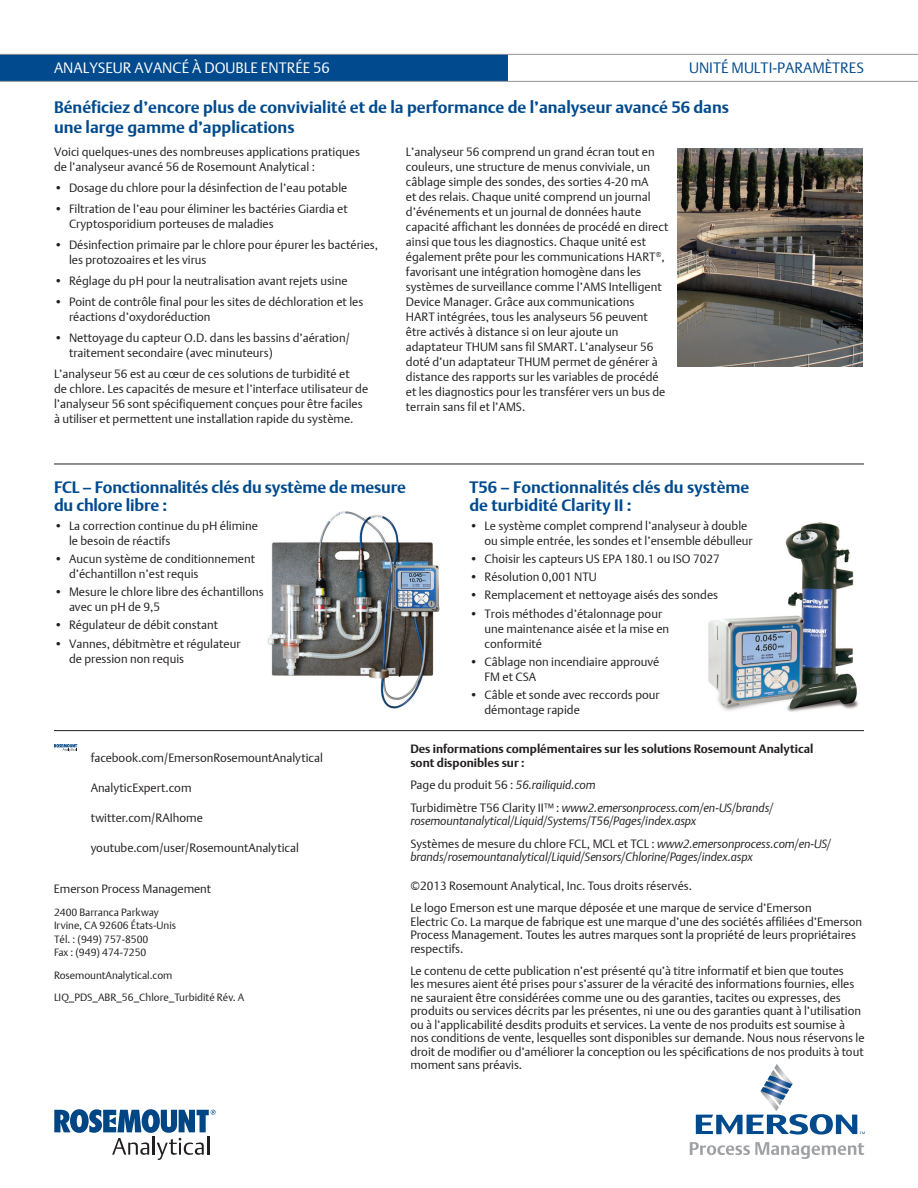
<style>
.page{position:relative;width:918px;height:1188px;background:#fff}
.page>*{position:absolute;margin:0;border:0;box-sizing:border-box;transform-origin:0 0}
.t1{font:700 16.5px/18px "DTL Argo T";color:#004a8d}
.t2{font:300 15px "DTL Argo T";color:#fff}
.t3{font:300 15px "DTL Argo T";color:#004a8d}
.t4{font:300 12px/15px "DTL Argo T";color:#231f20}
.t5{font:italic 300 12px/22.5px "DTL Argo T";letter-spacing:-.005em;color:#231f20}
.t6{font:700 12px/13.5px "DTL Argo T";color:#231f20}
.t7{font:300 10.5px/13.5px "DTL Argo T";color:#231f20}
.s1{font-style:normal}
</style>
<div class="page">
<div style="left:0;top:54px;width:508px;height:27px;background:#004a8d"></div>
<hr style="left:0;top:54px;width:918px;height:1px;background:#939598">
<hr style="left:0;top:81px;width:918px;height:1px;background:#939598">
<svg style="left:54px;top:1109px;width:162px;height:51px"></svg>
<svg style="left:696px;top:1064px;width:169px;height:71px"></svg>
<svg style="left:690px;top:1142px;width:174px;height:17px"></svg>
<img style="left:268px;top:511px;width:171px;height:198px">
<img style="left:708px;top:522px;width:151px;height:190px">
<svg style="left:54px;top:744px;width:24px;height:8px"></svg>
<hr style="left:54px;top:464px;width:810px;height:1px;background:#231f20">
<hr style="left:54px;top:730px;width:810px;height:1px;background:#231f20">
<img style="left:677px;top:149px;width:185px;height:218px">
<p class="t2" style="left:54px;top:59px;width:277px">ANALYSEUR AVANCÉ À DOUBLE ENTRÉE 56</p>
<p class="t3" style="left:689px;top:59px;width:176px">UNITÉ MULTI-PARAMÈTRES</p>
<h1 class="t1" style="left:54px;top:97px;width:677px;line-height:19.8px">Bénéficiez d’encore plus de convivialité et de la performance de l’analyseur avancé 56 dans une large gamme d’applications</h1>
<p class="t4" style="left:406px;top:144px;width:264px">L’analyseur 56 comprend un grand écran tout en couleurs, une structure de menus conviviale, un câblage simple des sondes, des sorties 4-20 mA<br>et des relais. Chaque unité comprend un journal d’événements et un journal de données haute capacité affichant les données de procédé en direct ainsi que tous les diagnostics. Chaque unité est également prête pour les communications HART<sup>®</sup>, favorisant une intégration homogène dans les systèmes de surveillance comme l’AMS Intelligent Device Manager. Grâce aux communications<br>HART intégrées, tous les analyseurs 56 peuvent être activés à distance si on leur ajoute un adaptateur THUM sans fil SMART. L’analyseur 56 doté d’un adaptateur THUM permet de générer à distance des rapports sur les variables de procédé et les diagnostics pour les transférer vers un bus de terrain sans fil et l’AMS.</p>
<p class="t4" style="left:54px;top:144px;width:307px">Voici quelques-unes des nombreuses applications pratiques de l’analyseur avancé 56 de Rosemount Analytical :</p>
<p class="t4" style="left:54px;top:180px;width:295px">• Dosage du chlore pour la désinfection de l’eau potable</p>
<p class="t4" style="left:69px;top:201px;width:280px;text-indent:-15px">• Filtration de l’eau pour éliminer les bactéries Giardia et<br>Cryptosporidium porteuses de maladies</p>
<p class="t4" style="left:69px;top:237px;width:311px;text-indent:-15px">• Désinfection primaire par le chlore pour épurer les bactéries, les protozoaires et les virus</p>
<p class="t4" style="left:54px;top:273px;width:295px">• Réglage du pH pour la neutralisation avant rejets usine</p>
<p class="t4" style="left:69px;top:294px;width:296px;text-indent:-15px">• Point de contrôle final pour les sites de déchloration et les réactions d’oxydoréduction</p>
<p class="t4" style="left:69px;top:330px;width:282px;text-indent:-15px">• Nettoyage du capteur O.D. dans les bassins d’aération/ traitement secondaire (avec minuteurs)</p>
<p class="t4" style="left:54px;top:366px;width:316px">L’analyseur 56 est au cœur de ces solutions de turbidité et<br>de chlore. Les capacités de mesure et l’interface utilisateur de l’analyseur 56 sont spécifiquement conçues pour être faciles à utiliser et permettent une installation rapide du système.</p>
<h1 class="t1" style="left:54px;top:478px;width:354px">FCL – Fonctionnalités clés du système de mesure du chlore libre :</h1>
<p class="t4" style="left:69px;top:518px;width:190px;text-indent:-15px">• La correction continue du pH élimine le besoin de réactifs</p>
<p class="t4" style="left:69px;top:551px;width:188px;text-indent:-15px">• Aucun système de conditionnement d’échantillon n’est requis</p>
<p class="t4" style="left:69px;top:584px;width:196px;text-indent:-15px">• Mesure le chlore libre des échantillons avec un pH de 9,5</p>
<p class="t4" style="left:54px;top:618px;width:166px">• Régulateur de débit constant</p>
<p class="t4" style="left:69px;top:636px;width:173px;text-indent:-15px">• Vannes, débitmètre et régulateur de pression non requis</p>
<h1 class="t1" style="left:470px;top:478px;width:281px">T56 – Fonctionnalités clés du système de turbidité Clarity II :</h1>
<p class="t4" style="left:484px;top:518px;width:270px;text-indent:-15px">• Le système complet comprend l’analyseur à double ou simple entrée, les sondes et l’ensemble débulleur</p>
<p class="t4" style="left:470px;top:551px;width:252px">• Choisir les capteurs US EPA 180.1 ou ISO 7027</p>
<p class="t4" style="left:470px;top:569px;width:129px">• Résolution 0,001 NTU</p>
<p class="t4" style="left:470px;top:588px;width:250px">• Remplacement et nettoyage aisés des sondes</p>
<p class="t4" style="left:484px;top:606px;width:186px;text-indent:-15px">• Trois méthodes d’étalonnage pour une maintenance aisée et la mise en conformité</p>
<p class="t4" style="left:484px;top:654px;width:177px;text-indent:-15px">• Câblage non incendiaire approuvé<br>FM et CSA</p>
<p class="t4" style="left:484px;top:687px;width:177px;text-indent:-15px">• Câble et sonde avec reccords pour démontage rapide</p>
<p class="t4" style="left:91px;top:750px;width:234px">facebook.com/EmersonRosemountAnalytical</p>
<p class="t4" style="left:91px;top:780px;width:102px">AnalyticExpert.com</p>
<p class="t4" style="left:91px;top:810px;width:114px">twitter.com/RAIhome</p>
<p class="t4" style="left:91px;top:840px;width:210px">youtube.com/user/RosemountAnalytical</p>
<p class="t4" style="left:54px;top:882px;width:159px">Emerson Process Management</p>
<p class="t7" style="left:54px;top:905px;width:124px">2400 Barranca Parkway<br>Irvine, CA 92606 États-Unis<br>Tél. : (949) 757-8500<br>Fax : (949) 474-7250</p>
<p class="t7" style="left:54px;top:964px;width:192px;line-height:22.5px">RosemountAnalytical.com<br>LIQ_PDS_ABR_56_Chlore_Turbidité Rév. A</p>
<p class="t6" style="left:410px;top:742px;width:405px">Des informations complémentaires sur les solutions Rosemount Analytical sont disponibles sur :</p>
<p class="t5" style="left:410px;top:774px;width:364px"><span class="s1">Page du produit 56 :</span> 56.railiquid.com<br><span class="s1">Turbidimètre T56 Clarity II™ :</span> www2.emersonprocess.com/en-US/brands/</p>
<p class="t5" style="left:410px;top:810px;width:422px">rosemountanalytical/Liquid/Systems/T56/Pages/index.aspx<br><span class="s1">Systèmes de mesure du chlore FCL, MCL et TCL :</span> www2.emersonprocess.com/en-US/</p>
<p class="t5" style="left:410px;top:846px;width:344px">brands/rosemountanalytical/Liquid/Sensors/Chlorine/Pages/index.aspx</p>
<p class="t4" style="left:410px;top:874px;width:403px;line-height:22.5px">©2013 Rosemount Analytical, Inc. Tous droits réservés.<br>Le logo Emerson est une marque déposée et une marque de service d’Emerson</p>
<p class="t4" style="left:410px;top:914px;width:453px;line-height:13.5px">Electric Co. La marque de fabrique est une marque d’une des sociétés affiliées d’Emerson<br>Process Management. Toutes les autres marques sont la propriété de leurs propriétaires respectifs.</p>
<p class="t4" style="left:410px;top:964px;width:456px;line-height:13.5px">Le contenu de cette publication n’est présenté qu’à titre informatif et bien que toutes<br>les mesures aient été prises pour s’assurer de la véracité des informations fournies, elles ne sauraient être considérées comme une ou des garanties, tacites ou expresses, des produits ou services décrits par les présentes, ni une ou des garanties quant à l’utilisation ou à l’applicabilité desdits produits et services. La vente de nos produits est soumise à nos conditions de vente, lesquelles sont disponibles sur demande. Nous nous réservons le droit de modifier ou d’améliorer la conception ou les spécifications de nos produits à tout moment sans préavis.</p>
</div>
